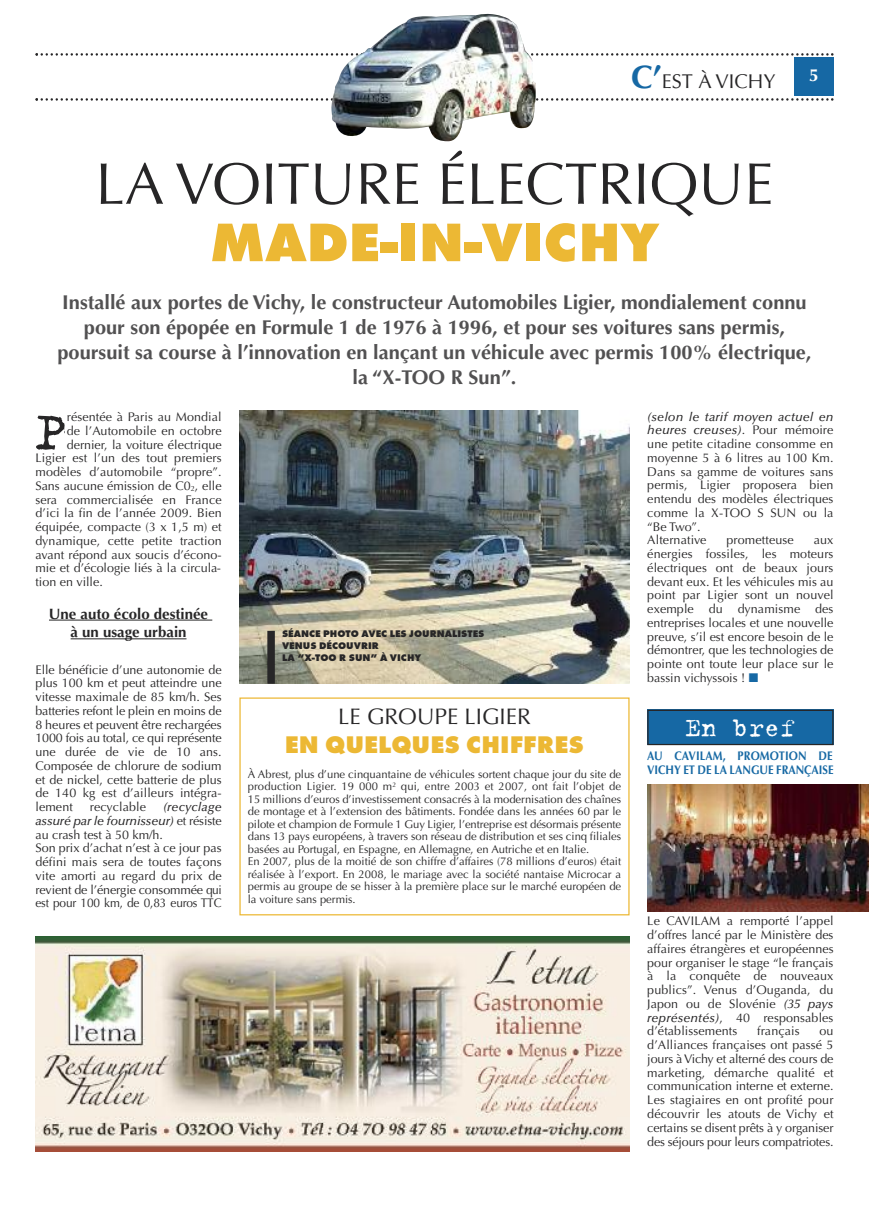
<style>
.page{position:relative;width:869px;height:1205px;background:#fff}
.page>*{position:absolute;margin:0;border:0;box-sizing:border-box;transform-origin:0 0}
.t1{font:58.75px "Optima";color:#272627}
.t2{font:58.5px "Trixie Text";color:#272627;scale:.95 1}
.t3{font:800 56.25px "Futura T";color:#ecb834}
.t4{font:28.75px "Trixie";color:#fff}
.t5{font:800 25px "Futura T";color:#ecb834}
.t6{font:22.5px "Optima";color:#272627}
.t7{font:700 20px/25px "Optima";color:#525152;text-align:center}
.t8{font:20px "Optima";color:#272627}
.t9{font:700 17.5px "Optima";color:#fff}
.t10{font:700 15px/18.8px "Optima";color:#272627;text-align:center}
.t11{font:12.5px/13.8px "Optima";letter-spacing:.01em;color:#272627;text-align:justify}
.t12{font:700 12.5px/13.8px "Optima";color:#1769a4;scale:.88 1}
.t13{font:11.25px/12.5px "Optima";color:#272627}
.t14{font:800 10px/12px "Futura T";color:#272627}
.s1{font-weight:700;font-size:32.5px;color:#1668a4}
.s2{font-size:7.5px}
.s3{font-weight:500;font-style:italic}
.s4{color:#1668a4}
</style>
<div class="page">
<div style="left:647px;top:710px;width:186px;height:35px;background:#1668a4"></div>
<svg style="left:35px;top:53px;width:798px;height:3px"></svg>
<svg style="left:35px;top:98px;width:798px;height:3px"></svg>
<div style="left:794px;top:57px;width:39px;height:39px;background:#1668a4"></div>
<div style="left:647px;top:710px;width:186px;height:35px;border:1px solid #272627"></div>
<hr style="left:49px;top:620px;width:163px;height:1px;background:#272627">
<hr style="left:71px;top:638px;width:115px;height:1px;background:#272627">
<img style="left:35px;top:936px;width:594px;height:216px">
<img style="left:647px;top:784px;width:221px;height:127px">
<div style="left:239px;top:697px;width:390px;height:218px;border:1px solid #ecb834"></div>
<img style="left:239px;top:411px;width:390px;height:273px">
<div style="left:267px;top:631px;width:8px;height:53px;background:#272627"></div>
<img style="left:331px;top:13px;width:205px;height:128px">
<h3 class="t8" style="left:630px;top:73px;width:146px"><span class="s1">C’</span>EST À VICHY</h3>
<h3 class="t9" style="left:808px;top:68px;width:11px">5</h3>
<h1 class="t1" style="left:95px;top:160px;width:679px">LA VOITURE ÉLECTRIQUE</h1>
<h3 class="t3" style="left:210px;top:209px;width:450px">MADE-IN-VICHY</h3>
<p class="t7" style="left:57px;top:292px;width:755px">Installé aux portes de Vichy, le constructeur Automobiles Ligier, mondialement connu pour son épopée en Formule 1 de 1976 à 1996, et pour ses voitures sans permis, poursuit sa course à l’innovation en lançant un véhicule avec permis 100% électrique, la “X-TOO R Sun”.</p>
<h2 class="t2" style="left:35px;top:394px;width:34px">P</h2>
<p class="t11" style="left:67px;top:411px;width:156px">résentée à Paris au Mondial</p>
<p class="t11" style="left:67px;top:425px;width:156px">de l’Automobile en octobre</p>
<p class="t11" style="left:67px;top:439px;width:156px">dernier, la voiture électrique</p>
<p class="t11" style="left:35px;top:452px;width:188px">Ligier est l’un des tout premiers</p>
<p class="t11" style="left:35px;top:466px;width:188px">modèles d’automobile “propre”.</p>
<p class="t11" style="left:35px;top:480px;width:188px">Sans aucune émission de C0<span class="s2">2</span>, elle</p>
<p class="t11" style="left:35px;top:494px;width:188px">sera commercialisée en France</p>
<p class="t11" style="left:35px;top:507px;width:188px">d’ici la fin de l’année 2009. Bien</p>
<p class="t11" style="left:35px;top:521px;width:188px">équipée, compacte (3 x 1,5 m) et</p>
<p class="t11" style="left:35px;top:535px;width:188px">dynamique, cette petite traction</p>
<p class="t11" style="left:35px;top:549px;width:188px">avant répond aux soucis d’écono-</p>
<p class="t11" style="left:35px;top:562px;width:187px">mie et d’écologie liés à la circula-</p>
<p class="t11" style="left:35px;top:576px;width:69px">tion en ville.</p>
<p class="t10" style="left:49px;top:605px;width:160px">Une auto écolo destinée à un usage urbain</p>
<p class="t11" style="left:35px;top:664px;width:188px">Elle bénéficie d’une autonomie de plus 100 km et peut atteindre une vitesse maximale de 85 km/h. Ses batteries refont le plein en moins de 8 heures et peuvent être rechargées 1000 fois au total, ce qui représente une durée de vie de 10 ans.<br>Composée de chlorure de sodium et de nickel, cette batterie de plus de 140 kg est d’ailleurs intégra&shy;lement</p>
<p class="t11" style="left:90px;top:801px;width:58px">recyclable</p>
<p class="t11" style="left:35px;top:801px;width:188px;text-align:left;text-indent:127px"><span class="s3">(recyclage assuré par le fournisseur)</span> et résiste au crash test à 50 km/h.<br>Son prix d’achat n’est à ce jour pas défini mais sera de toutes façons vite amorti au regard du prix de revient de l’énergie consommée qui est pour 100 km, de 0,83 euros TTC</p>
<p class="t14" style="left:282px;top:627px;width:204px">SÉANCE PHOTO AVEC LES JOURNALISTES<br>VENUS DÉCOUVRIR<br>LA “X-TOO R SUN” À VICHY</p>
<h3 class="t6" style="left:338px;top:707px;width:194px">LE GROUPE LIGIER</h3>
<h3 class="t5" style="left:285px;top:729px;width:300px">EN QUELQUES CHIFFRES</h3>
<p class="t13" style="left:248px;top:769px;width:375px">À Abrest, plus d’une cinquantaine de véhicules sortent chaque jour du site de production Ligier. 19 000 m<sup>2</sup> qui, entre 2003 et 2007, ont fait l’objet de 15 millions d’euros d’investissement consacrés à la modernisation des chaînes de montage et à l’extension des bâtiments. Fondée dans les années 60 par le pilote et champion de Formule 1 Guy Ligier, l’entreprise est désormais présente dans 13 pays européens, à travers son réseau de distribution et ses cinq filiales basées au Portugal, en Espagne, en Allemagne, en Autriche et en Italie.<br>En 2007, plus de la moitié de son chiffre d’affaires (78 millions d’euros) était réalisée à l’export. En 2008, le mariage avec la société nantaise Microcar a permis au groupe de se hisser à la première place sur le marché européen de la voiture sans permis.</p>
<p class="t11" style="left:647px;top:411px;width:188px;text-align:left"><span class="s3">(selon le tarif moyen actuel en heures creuses)</span>. Pour mémoire une petite citadine consomme en moyenne 5 à 6 litres au 100 Km.<br>Dans sa gamme de voitures sans permis, Ligier proposera bien entendu des modèles électriques comme la X-TOO S SUN ou la “Be Two”.<br>Alternative</p>
<p class="t11" style="left:726px;top:534px;width:69px">prometteuse</p>
<p class="t11" style="left:647px;top:534px;width:188px;text-indent:166px">aux énergies fossiles, les moteurs électriques ont de beaux jours devant eux. Et les véhicules mis au point par Ligier sont un nouvel exemple du dynamisme des entreprises locales et une nouvelle preuve, s’il est encore besoin de le démontrer, que les technologies de pointe ont toute leur place sur le bassin vichyssois ! <span class="s4">■</span></p>
<h3 class="t4" style="left:684px;top:709px;width:112px">En bref</h3>
<p class="t12" style="left:647px;top:750px;width:213px">AU CAVILAM, PROMOTION DE<br>VICHY ET DE LA LANGUE FRANÇAISE</p>
<p class="t11" style="left:647px;top:915px;width:188px">Le CAVILAM a remporté l’appel d’offres lancé par le Ministère des affaires étrangères et européennes pour organiser le stage “le français à la conquête de nouveaux publics”. Venus d’Ouganda, du Japon ou de Slovénie <span class="s3">(35 pays représentés)</span>, 40 responsables d’établissements</p>
<p class="t11" style="left:756px;top:1025px;width:44px">français</p>
<p class="t11" style="left:647px;top:1025px;width:188px;text-indent:172px">ou d’Alliances françaises ont passé 5 jours àVichy et alterné des cours de marketing, démarche qualité et communication interne et externe.<br>Les stagiaires en ont profité pour découvrir les atouts de Vichy et certains se disent prêts à y organiser des séjours pour leurs compatriotes.</p>
</div>
